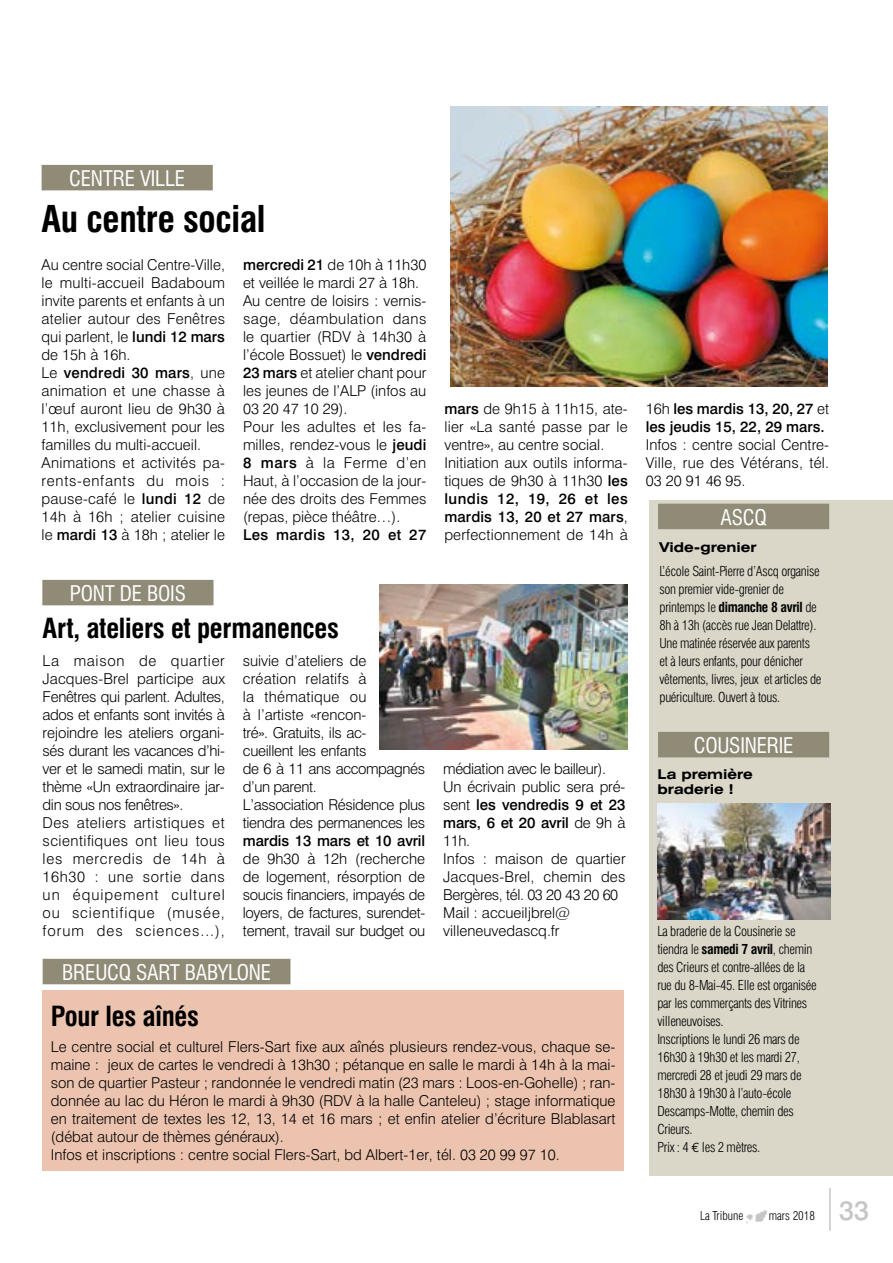
<style>
.page{position:relative;width:893px;height:1263px;background:#fff}
.page>*{position:absolute;margin:0;border:0;box-sizing:border-box;transform-origin:0 0}
.t1{font:700 condensed 36px "Swiss 721 BT";letter-spacing:-.01em;color:#000}
.t2{font:700 condensed 27px "Swiss 721 BT";letter-spacing:-.01em;color:#000}
.t3{font:500 27px "Swiss 721 BT";color:#c6c6c6}
.t4{font:condensed 21px "Swiss 721 BT";letter-spacing:-.01em;color:#fff}
.t5{font:300 15px/18px "Swiss 721 BT";color:#000}
.t6{font:300 15px/18px "Swiss 721 BT";letter-spacing:-.025em;color:#000}
.t7{font:500 15px/18px "Swiss 721 BT";color:#000}
.t8{font:500 15px "Swiss 721 BT";letter-spacing:.025em;color:#000}
.t9{font:300 condensed 13.5px/18px "Swiss 721 BT";letter-spacing:-.025em;color:#000}
.t10{font:700 expanded 13.5px/15px "Swiss 721 BT";color:#000}
.t11{font:300 condensed 12px "Swiss 721 BT";color:#000}
.s1{font-weight:500}
.s2{font-weight:300}
.s3{font-weight:700}
.s4{font-family:"Euro Mono";font-weight:400;font-stretch:normal}
</style>
<div class="page">
<div style="left:43px;top:990px;width:581px;height:181px;background:#ebc3ae"></div>
<img style="left:746px;top:1210px;width:21px;height:14px">
<hr style="left:829px;top:1188px;width:2px;height:42px;background:#c6c6c6">
<div style="left:42px;top:165px;width:171px;height:25px;background:#908b77"></div>
<div style="left:42px;top:580px;width:172px;height:25px;background:#908b77"></div>
<div style="left:649px;top:500px;width:244px;height:675px;background:#dad6c8"></div>
<div style="left:43px;top:959px;width:247px;height:25px;background:#908b77"></div>
<img style="left:451px;top:106px;width:377px;height:281px">
<div style="left:658px;top:504px;width:171px;height:25px;background:#908b77"></div>
<div style="left:658px;top:732px;width:171px;height:25px;background:#908b77"></div>
<img style="left:657px;top:804px;width:174px;height:115px">
<img style="left:379px;top:584px;width:248px;height:165px">
<h3 class="t4" style="left:69px;top:166px;width:117px">CENTRE VILLE</h3>
<h1 class="t1" style="left:42px;top:197px;width:226px">Au centre social</h1>
<p class="t5" style="left:42px;top:256px;width:185px">Au centre social Centre-Ville, le multi-accueil Badaboum invite parents et enfants à un atelier autour des Fenêtres qui parlent, le <span class="s1">lundi 12 mars </span>de 15h à 16h.<br>Le <span class="s1">vendredi 30 mars</span>, une animation et une chasse à l’œuf auront lieu de 9h30 à<br>11h, exclusivement pour les familles du multi-accueil.<br>Animations et activités pa&shy;rents-enfants du mois : pause-café le <span class="s1">lundi 12</span> de<br>14h à 16h ; atelier cuisine le <span class="s1">mardi 13</span> à 18h ; atelier le</p>
<p class="t5" style="left:243px;top:256px;width:185px"><span class="s1">mercredi 21</span> de 10h à 11h30 et veillée le mardi 27 à 18h.<br>Au centre de loisirs : vernis&shy;sage, déambulation dans le quartier (RDV à 14h30 à l’école Bossuet) le <span class="s1">vendredi<br>23 mars</span> et atelier chant pour les jeunes de l’ALP (infos au<br>03 20 47 10 29).<br>Pour les adultes et les fa&shy;milles, rendez-vous le <span class="s1">jeudi<br>8 mars</span> à la Ferme d’en<br>Haut, à l’occasion de la jour&shy;née des droits des Femmes (repas, pièce théâtre…).</p>
<p class="t5" style="left:444px;top:400px;width:185px"><span class="s1">mars</span> de 9h15 à 11h15, ate&shy;lier «La santé passe par le ventre», au centre social.<br>Initiation aux outils informa&shy;tiques de 9h30 à 11h30 <span class="s1">les lundis 12, 19, 26 et les mardis 13, 20 et 27 mars</span>, perfectionnement de 14h à</p>
<p class="t7" style="left:646px;top:400px;width:185px"><span class="s2">16h</span> les mardis 13, 20, 27 <span class="s2">et </span>les jeudis 15, 22, 29 mars.</p>
<p class="t5" style="left:646px;top:436px;width:185px;text-align:justify">Infos : centre social Centre-Ville, rue des Vétérans, tél.<br>03 20 91 46 95.</p>
<h3 class="t4" style="left:720px;top:505px;width:48px">ASCQ</h3>
<p class="t8" style="left:243px;top:526px;width:185px">Les mardis 13, 20 et 27</p>
<p class="t10" style="left:659px;top:540px;width:98px">Vide-grenier</p>
<p class="t9" style="left:659px;top:562px;width:164px">L’école Saint-Pierre d’Ascq organise son premier vide-grenier de printemps le <span class="s3">dimanche 8 avril</span> de 8h à 13h (accès rue Jean Delattre).<br>Une matinée réservée aux parents et à leurs enfants, pour dénicher vêtements, livres, jeux et articles de puériculture. Ouvert à tous.</p>
<h3 class="t4" style="left:70px;top:581px;width:118px">PONT DE BOIS</h3>
<h2 class="t2" style="left:43px;top:612px;width:298px">Art, ateliers et permanences</h2>
<p class="t5" style="left:43px;top:652px;width:184px">La maison de quartier<br>Jacques-Brel participe aux<br>Fenêtres qui parlent. Adultes, ados et enfants sont invités à rejoindre les ateliers organi&shy;sés durant les vacances d’hi&shy;ver et le samedi matin, sur le thème «Un extraordinaire jar&shy;din sous nos fenêtres».<br>Des ateliers artistiques et scientifiques ont lieu tous les mercredis de 14h à<br>16h30 : une sortie dans un équipement culturel ou scientifique (musée, forum des sciences...),</p>
<p class="t6" style="left:243px;top:652px;width:184px">suivie d’ateliers de<br>création relatifs à<br>la thématique ou<br>à l’artiste «rencon-<br>tré». Gratuits, ils ac-<br>cueillent les enfants<br>de 6 à 11 ans accompagnés d’un parent.<br>L’association Résidence plus tiendra des permanences les</p>
<h3 class="t4" style="left:694px;top:733px;width:101px">COUSINERIE</h3>
<p class="t5" style="left:443px;top:760px;width:184px">médiation avec le bailleur).<br>Un écrivain public sera pré&shy;sent <span class="s1">les vendredis 9 et 23 mars, 6 et 20 avril</span> de 9h à<br>11h.<br>Infos : maison de quartier<br>Jacques-Brel, chemin des<br>Bergères, tél. 03 20 43 20 60<br>Mail : accueiljbrel@ villeneuvedascq.fr</p>
<p class="t10" style="left:657px;top:767px;width:97px">La première braderie !</p>
<p class="t7" style="left:243px;top:832px;width:184px">mardis 13 mars et 10 avril</p>
<p class="t5" style="left:243px;top:850px;width:184px;text-align:justify">de 9h30 à 12h (recherche de logement, résorption de soucis financiers, impayés de loyers, de factures, surendet&shy;tement, travail sur budget ou</p>
<p class="t9" style="left:657px;top:922px;width:161px">La braderie de la Cousinerie se tiendra le <span class="s3">samedi 7 avril</span>, chemin des Crieurs et contre-allées de la rue du 8-Mai-45. Elle est organisée par les commerçants des Vitrines villeneuvoises.<br>Inscriptions le lundi 26 mars de<br>16h30 à 19h30 et les mardi 27, mercredi 28 et jeudi 29 mars de<br>18h30 à 19h30 à l’auto-école<br>Descamps-Motte, chemin des<br>Crieurs.<br>Prix : 4 <span class="s4">€</span> les 2 mètres.</p>
<h3 class="t4" style="left:62px;top:960px;width:210px">BREUCQ SART BABYLONE</h3>
<h2 class="t2" style="left:51px;top:999px;width:150px">Pour les aînés</h2>
<p class="t5" style="left:51px;top:1038px;width:566px">Le centre social et culturel Flers-Sart fixe aux aînés plusieurs rendez-vous, chaque se&shy;maine : jeux de cartes le vendredi à 13h30 ; pétanque en salle le mardi à 14h à la mai&shy;son de quartier Pasteur ; randonnée le vendredi matin (23 mars : Loos-en-Gohelle) ; ran&shy;donnée au lac du Héron le mardi à 9h30 (RDV à la halle Canteleu) ; stage informatique en traitement de textes les 12, 13, 14 et 16 mars ; et enfin atelier d’écriture Blablasart (débat autour de thèmes généraux).<br>Infos et inscriptions : centre social Flers-Sart, bd Albert-1er, tél. 03 20 99 97 10.</p>
<p class="t11" style="left:700px;top:1208px;width:45px">La Tribune</p>
<p class="t11" style="left:769px;top:1208px;width:48px">mars 2018</p>
<h2 class="t3" style="left:839px;top:1194px;width:32px">33</h2>
</div>
